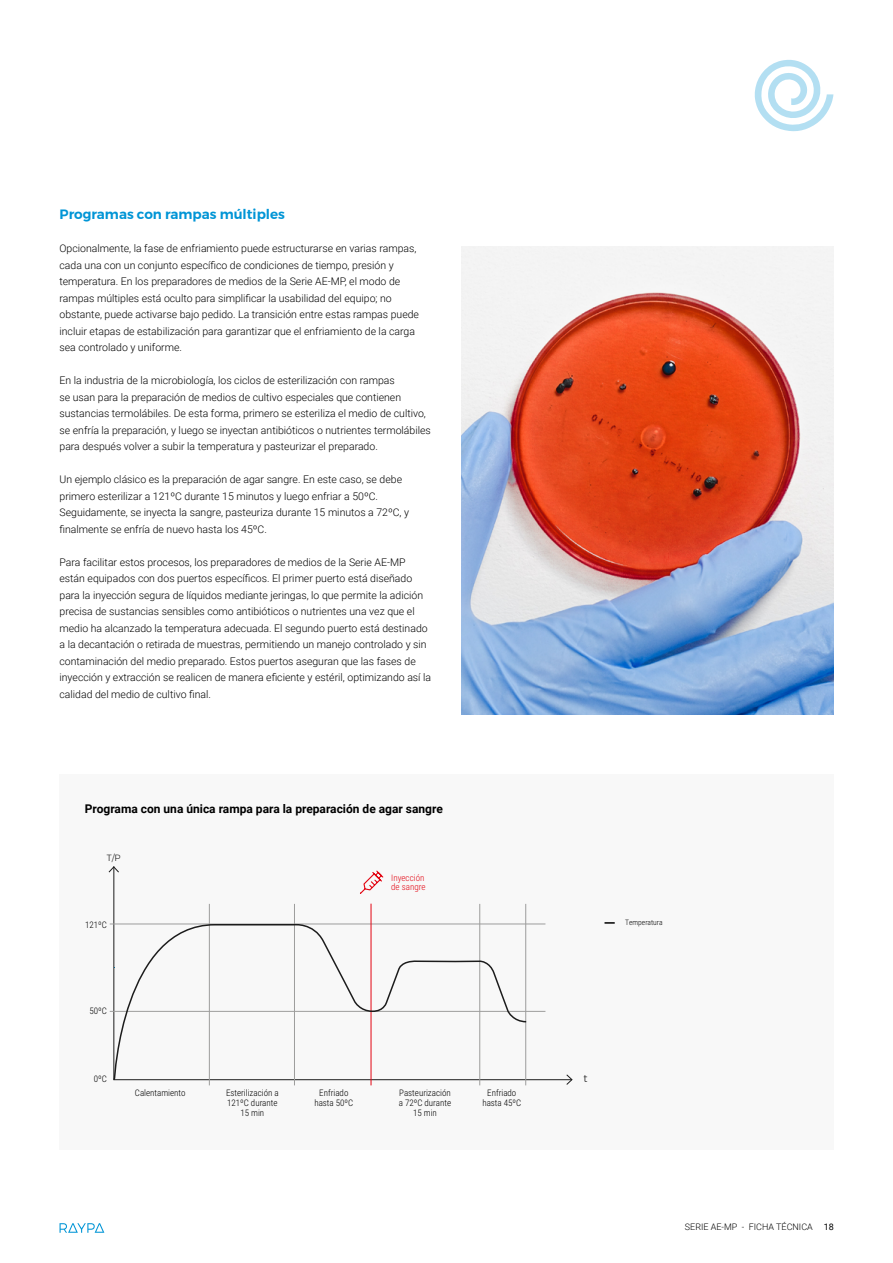
<style>
.page{position:relative;width:893px;height:1263px;background:#fff}
.page>*{position:absolute;margin:0;border:0;box-sizing:border-box;transform-origin:0 0}
.t1{font:600 13.5px "Montserrat";color:#0095d6}
.t2{font:700 12px "Roboto";color:#000}
.t3{font:300 10.5px/16.5px "Roboto";color:#000}
.t4{font:300 10.5px "Montserrat";color:#1c1c1c}
.t5{font:300 9px/9.8px "Roboto Condensed";color:#000;text-align:center}
.t6{font:300 9px "Roboto";color:#000}
.t7{font:300 9px/9.8px "Roboto Condensed";color:#e30613}
.t8{font:300 9px "Montserrat";color:#1c1c1c}
.t9{font:300 7.5px "Roboto Condensed";color:#000}
.s1{font-weight:400}
</style>
<div class="page">
<svg style="left:60px;top:1223px;width:44px;height:10px"></svg>
<svg style="left:755px;top:59px;width:78px;height:72px"></svg>
<div style="left:60px;top:774px;width:774px;height:375px;background:#f8f8f8"></div>
<img style="left:461px;top:246px;width:373px;height:468px">
<svg style="left:604px;top:922px;width:11px;height:2px"></svg>
<svg style="left:108px;top:867px;width:5px;height:6px"></svg>
<hr style="left:110px;top:924px;width:435px;height:1px;background:#9d9d9c">
<hr style="left:110px;top:1011px;width:435px;height:1px;background:#9d9d9c">
<hr style="left:209px;top:904px;width:1px;height:181px;background:#9d9d9c">
<hr style="left:294px;top:904px;width:1px;height:181px;background:#9d9d9c">
<hr style="left:525px;top:904px;width:1px;height:181px;background:#9d9d9c">
<hr style="left:479px;top:904px;width:1px;height:181px;background:#9d9d9c">
<hr style="left:371px;top:904px;width:1px;height:181px;background:#e30613">
<svg style="left:566px;top:1074px;width:7px;height:11px"></svg>
<svg style="left:112px;top:922px;width:416px;height:160px"></svg>
<svg style="left:360px;top:870px;width:24px;height:24px"></svg>
<p class="t1" style="left:60px;top:204px;width:227px">Programas con rampas múltiples</p>
<p class="t3" style="left:60px;top:240px;width:361px">Opcionalmente, la fase de enfriamiento puede estructurarse en varias rampas, cada una con un conjunto específico de condiciones de tiempo, presión y temperatura. En los preparadores de medios de la Serie AE-MP, el modo de rampas múltiples está oculto para simplificar la usabilidad del equipo; no obstante, puede activarse bajo pedido. La transición entre estas rampas puede incluir etapas de estabilización para garantizar que el enfriamiento de la carga sea controlado y uniforme.</p>
<p class="t3" style="left:60px;top:372px;width:373px">En la industria de la microbiología, los ciclos de esterilización con rampas<br>se usan para la preparación de medios de cultivo especiales que contienen sustancias termolábiles. De esta forma, primero se esteriliza el medio de cultivo, se enfría la preparación, y luego se inyectan antibióticos o nutrientes termolábiles para después volver a subir la temperatura y pasteurizar el preparado.</p>
<p class="t3" style="left:60px;top:471px;width:351px">Un ejemplo clásico es la preparación de agar sangre. En este caso, se debe primero esterilizar a 121ºC durante 15 minutos y luego enfriar a 50ºC.<br>Seguidamente, se inyecta la sangre, pasteuriza durante 15 minutos a 72ºC, y finalmente se enfría de nuevo hasta los 45ºC.</p>
<p class="t3" style="left:60px;top:553px;width:373px">Para facilitar estos procesos, los preparadores de medios de la Serie AE-MP están equipados con dos puertos específicos. El primer puerto está diseñado para la inyección segura de líquidos mediante jeringas, lo que permite la adición precisa de sustancias sensibles como antibióticos o nutrientes una vez que el medio ha alcanzado la temperatura adecuada. El segundo puerto está destinado a la decantación o retirada de muestras, permitiendo un manejo controlado y sin contaminación del medio preparado. Estos puertos aseguran que las fases de inyección y extracción se realicen de manera eficiente y estéril, optimizando así la calidad del medio de cultivo final.</p>
<p class="t2" style="left:85px;top:800px;width:360px">Programa con una única rampa para la preparación de agar sangre</p>
<p class="t8" style="left:107px;top:851px;width:15px">T/P</p>
<p class="t5" style="left:85px;top:919px;width:23px">121ºC</p>
<p class="t5" style="left:89px;top:1006px;width:19px">50ºC</p>
<p class="t5" style="left:94px;top:1074px;width:15px">0ºC</p>
<p class="t5" style="left:135px;top:1088px;width:52px">Calentamiento</p>
<p class="t7" style="left:391px;top:872px;width:36px">Inyección de sangre</p>
<p class="t5" style="left:314px;top:1088px;width:40px">Enfriado hasta 50ºC</p>
<p class="t5" style="left:482px;top:1088px;width:40px">Enfriado hasta 45ºC</p>
<p class="t5" style="left:226px;top:1088px;width:54px">Esterilización a<br>121ºC durante<br>15 min</p>
<p class="t5" style="left:399px;top:1088px;width:54px">Pasteurización a 72ºC durante<br>15 min</p>
<p class="t9" style="left:625px;top:917px;width:39px">Temperatura</p>
<p class="t4" style="left:583px;top:1071px;width:6px">t</p>
<p class="t6" style="left:685px;top:1220px;width:150px">SERIE AE-MP - FICHA TÉCNICA <span class="s1">18</span></p>
</div>
